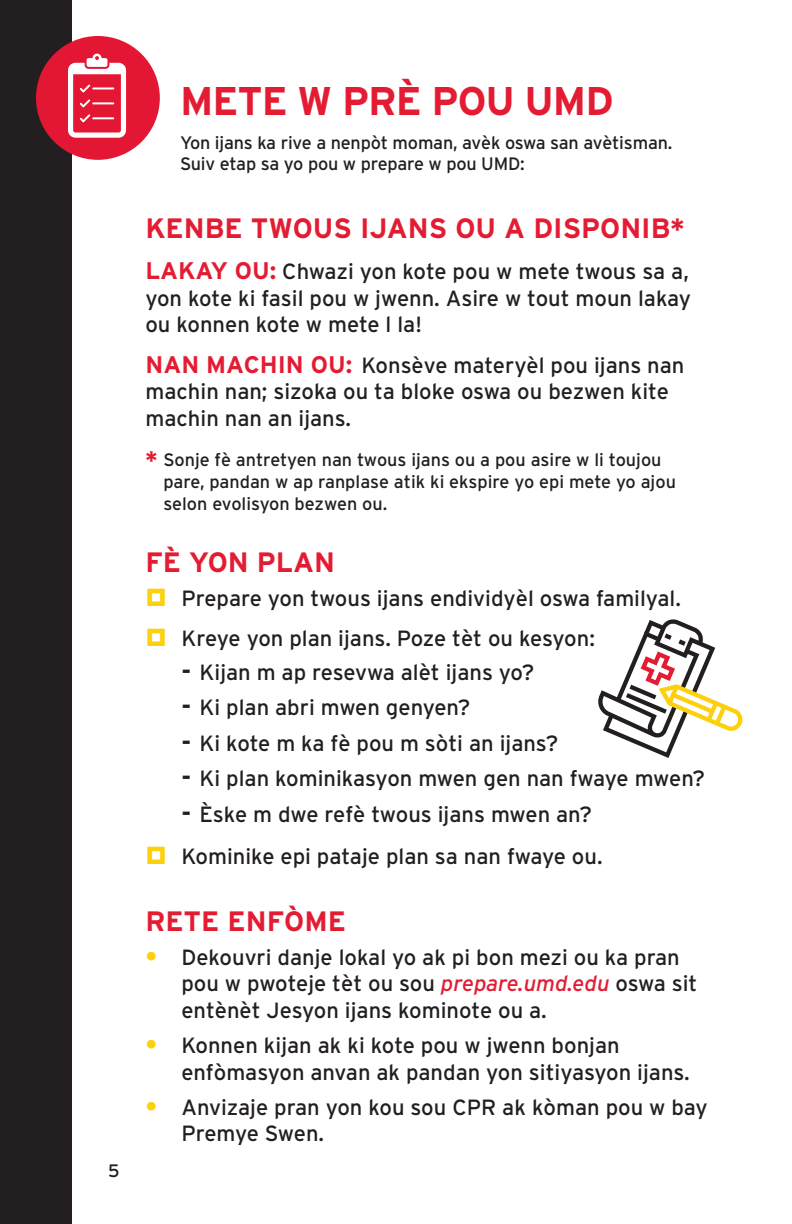
<style>
.page{position:relative;width:792px;height:1224px;background:#fff}
.page>*{position:absolute;margin:0;border:0;box-sizing:border-box;transform-origin:0 0}
.Head_20_Red{font:700 40px "Interstate";letter-spacing:-.025em;color:#e41c33}
.Subhead_14_Red{font:700 28px "Interstate";color:#e41c33}
.Text_11_K{font:22px/26.4px "Interstate";color:#231f20}
.Text_9_K{font:18px/21.6px "Interstate";letter-spacing:-.01em;color:#231f20}
.Text_7_K{font:18px "Interstate";color:#231f20}
.s1{font-weight:700;font-size:24px;color:#e41c33}
.s2{font-weight:700;font-size:24px}
.s3{font-weight:700;font-size:24px;color:#fcd00c}
.s4{font-style:italic;color:#e41c33}
</style>
<div class="page">
<div style="left:0;top:0;width:72px;height:1224px;background:#231f20"></div>
<hr style="left:791px;top:0;width:1px;height:1224px;background:#231f20">
<div style="left:36px;top:36px;width:124px;height:124px;background:#e31733;border-radius:50%"></div>
<svg style="left:68px;top:54px;width:58px;height:84px"></svg>
<hr style="left:92px;top:117px;width:22px;height:2px;background:#fff">
<svg style="left:598px;top:619px;width:145px;height:139px"></svg>
<p class="Text_7_K" style="left:108px;top:1161px;width:13px">5</p>
<p class="Head_20_Red" style="left:180px;top:79px;width:435px">METE W PRÈ POU UMD</p>
<p class="Text_9_K" style="left:180px;top:131px;width:494px">Yon ijans ka rive a nenpòt moman, avèk oswa san avètisman.<br>Suiv etap sa yo pou w prepare w pou UMD:</p>
<p class="Subhead_14_Red" style="left:145px;top:213px;width:540px">KENBE TWOUS IJANS OU A DISPONIB*</p>
<p class="Text_11_K" style="left:145px;top:258px;width:547px;text-align:justify"><span class="s1">LAKAY OU:</span> Chwazi yon kote pou w mete twous sa a, yon kote ki fasil pou w jwenn. Asire w tout moun lakay ou konnen kote w mete l la!</p>
<p class="Text_11_K" style="left:145px;top:352px;width:541px"><span class="s1">NAN MACHIN OU:</span> Konsève materyèl pou ijans nan machin nan; sizoka ou ta bloke oswa ou bezwen kite machin nan an ijans.</p>
<p class="Text_9_K" style="left:163px;top:449px;width:514px;text-indent:-18px"><span class="s1">*</span> Sonje fè antretyen nan twous ijans ou a pou asire w li toujou pare, pandan w ap ranplase atik ki ekspire yo epi mete yo ajou selon evolisyon bezwen ou.</p>
<p class="Subhead_14_Red" style="left:145px;top:547px;width:191px">FÈ YON PLAN</p>
<p class="Text_11_K" style="left:181px;top:584px;width:501px">Prepare yon twous ijans endividyèl oswa familyal.</p>
<p class="Text_11_K" style="left:181px;top:625px;width:415px">Kreye yon plan ijans. Poze tèt ou kesyon:</p>
<p class="Text_11_K" style="left:181px;top:659px;width:354px"><span class="s2">-</span> Kijan m ap resevwa alèt ijans yo?</p>
<p class="Text_11_K" style="left:181px;top:694px;width:290px"><span class="s2">-</span> Ki plan abri mwen genyen?</p>
<p class="Text_11_K" style="left:181px;top:730px;width:378px"><span class="s2">-</span> Ki kote m ka fè pou m sòti an ijans?</p>
<p class="Text_11_K" style="left:181px;top:765px;width:525px"><span class="s2">-</span> Ki plan kominikasyon mwen gen nan fwaye mwen?</p>
<p class="Text_11_K" style="left:181px;top:800px;width:412px"><span class="s2">-</span> Èske m dwe refè twous ijans mwen an?</p>
<p class="Text_11_K" style="left:181px;top:843px;width:423px">Kominike epi pataje plan sa nan fwaye ou.</p>
<p class="Subhead_14_Red" style="left:145px;top:906px;width:202px">RETE ENFÒME</p>
<p class="Text_11_K" style="left:181px;top:944px;width:518px;text-indent:-36px"><span class="s3">•</span> Dekouvri danje lokal yo ak pi bon mezi ou ka pran pou w pwoteje tèt ou sou <span class="s4">prepare.umd.edu</span> oswa sit entènèt Jesyon ijans kominote ou a.</p>
<p class="Text_11_K" style="left:181px;top:1032px;width:510px;text-indent:-36px"><span class="s3">•</span> Konnen kijan ak ki kote pou w jwenn bonjan enfòmasyon anvan ak pandan yon sitiyasyon ijans.</p>
<p class="Text_11_K" style="left:181px;top:1094px;width:528px;text-indent:-36px"><span class="s3">•</span> Anvizaje pran yon kou sou CPR ak kòman pou w bay<br>Premye Swen.</p>
</div>
